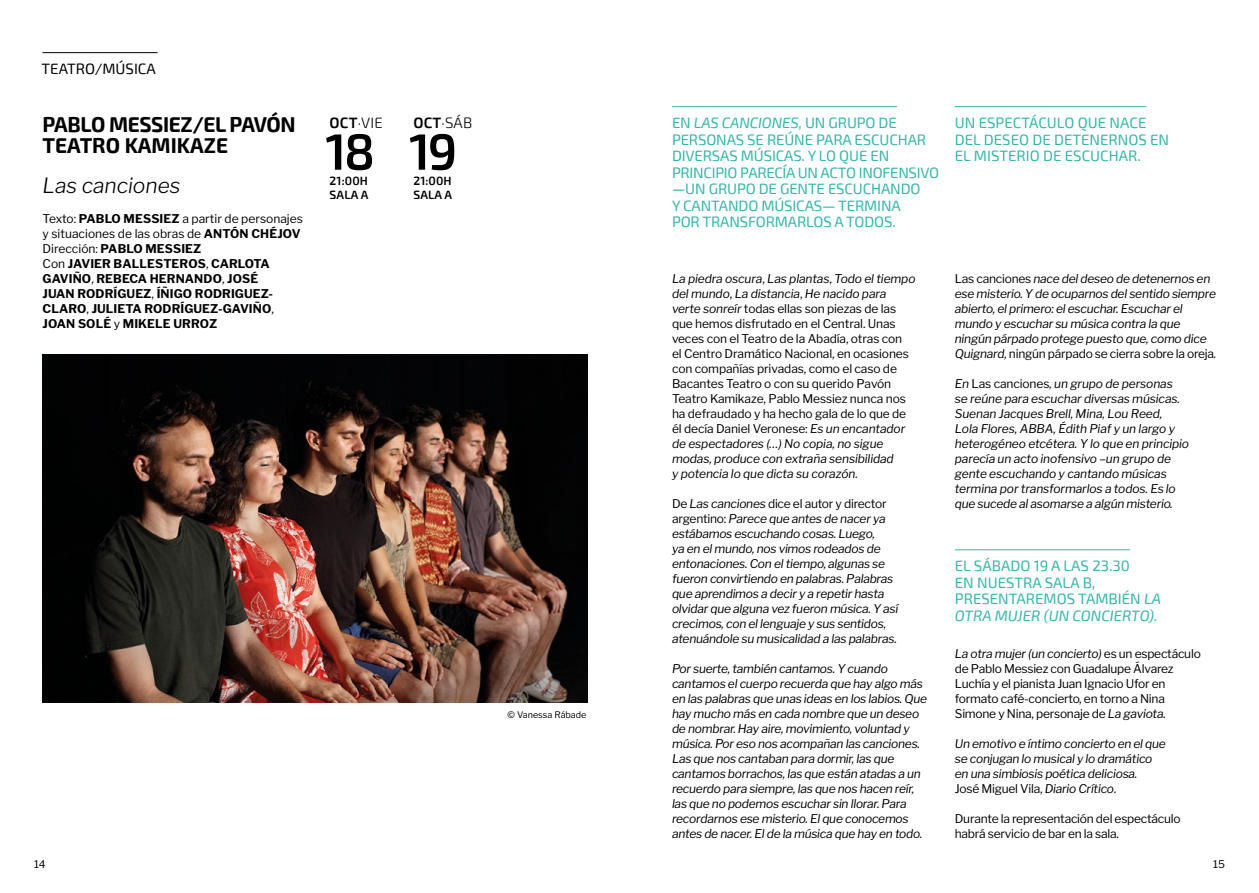
<style>
.page{position:relative;width:1259px;height:893px;background:#fff}
.page>*{position:absolute;margin:0;border:0;box-sizing:border-box;transform-origin:0 0}
.t1{font:600 51px "Exo 2";color:#000}
.t2{font:700 21px/21px "Exo 2";letter-spacing:-.02em;color:#000}
.t3{font:italic 300 21px "Libre Franklin";color:#000}
.t4{font:15px/16.5px "Exo 2";letter-spacing:-.01em;color:#35b5a9}
.t5{font:300 15px "Exo 2";letter-spacing:.01em;color:#000}
.t6{font:15px "Exo 2";color:#000}
.t7{font:italic 12px/15px "Libre Franklin";letter-spacing:-.02em;color:#000}
.t8{font:12px/15px "Libre Franklin";letter-spacing:-.01em;color:#000}
.t9{font:700 12px/15px "Libre Franklin";letter-spacing:.01em;color:#000}
.t10{font:600 12px/13.5px "Exo 2";letter-spacing:.01em;color:#000}
.t11{font:10.5px "Libre Franklin";color:#000}
.t12{font:9px "Libre Franklin";color:#000}
.s1{font-weight:400}
.s2{font-weight:600}
.s3{font-style:italic}
.s4{font-style:normal}
</style>
<div class="page">
<img style="left:43px;top:354px;width:544px;height:349px">
<hr style="left:43px;top:52px;width:115px;height:1px;background:#000">
<hr style="left:672px;top:106px;width:225px;height:1px;background:#35b5a9">
<hr style="left:955px;top:106px;width:191px;height:1px;background:#35b5a9">
<hr style="left:955px;top:549px;width:175px;height:1px;background:#35b5a9">
<p class="t6" style="left:42px;top:60px;width:116px">TEATRO/MÚSICA</p>
<h2 class="t2" style="left:43px;top:115px;width:255px">PABLO MESSIEZ/EL PAVÓN<br>TEATRO KAMIKAZE</h2>
<h2 class="t3" style="left:43px;top:173px;width:139px">Las canciones</h2>
<p class="t9" style="left:43px;top:211px;width:262px"><span class="s1">Texto:</span> PABLO MESSIEZ <span class="s1">a partir de personajes y situaciones de las obras de</span> ANTÓN CHÉJOV <span class="s1">Dirección:</span> PABLO MESSIEZ<br><span class="s1">Con</span> JAVIER BALLESTEROS<span class="s1">,</span> CARLOTA GAVIÑO<span class="s1">,</span> REBECA HERNANDO<span class="s1">,</span> JOSÉ<br>JUAN RODRÍGUEZ<span class="s1">,</span> ÍÑIGO RODRIGUEZ-CLARO<span class="s1">,</span> JULIETA RODRÍGUEZ-GAVIÑO<span class="s1">, </span>JOAN SOLÉ <span class="s1">y</span> MIKELE URROZ</p>
<p class="t5" style="left:330px;top:114px;width:55px"><span class="s2">OCT</span>·VIE</p>
<h1 class="t1" style="left:325px;top:122px;width:51px">18</h1>
<p class="t10" style="left:330px;top:175px;width:40px">21:00H<br>SALA A</p>
<p class="t5" style="left:413px;top:114px;width:60px"><span class="s2">OCT</span>·SÁB</p>
<h1 class="t1" style="left:409px;top:122px;width:50px">19</h1>
<p class="t10" style="left:413px;top:175px;width:40px">21:00H<br>SALA A</p>
<p class="t12" style="left:507px;top:709px;width:80px">© Vanessa Rábade</p>
<p class="t4" style="left:672px;top:115px;width:269px">EN <span class="s3">LAS CANCIONES,</span> UN GRUPO DE<br>PERSONAS SE REÚNE PARA ESCUCHAR<br>DIVERSAS MÚSICAS. Y LO QUE EN<br>PRINCIPIO PARECÍA UN ACTO INOFENSIVO —UN GRUPO DE GENTE ESCUCHANDO<br>Y CANTANDO MÚSICAS— TERMINA<br>POR TRANSFORMARLOS A TODOS.</p>
<p class="t4" style="left:955px;top:115px;width:216px">UN ESPECTÁCULO QUE NACE<br>DEL DESEO DE DETENERNOS EN<br>EL MISTERIO DE ESCUCHAR.</p>
<p class="t8" style="left:672px;top:271px;width:245px"><span class="s3">La piedra oscura</span>, <span class="s3">Las plantas</span>, <span class="s3">Todo el tiempo del mundo</span>, <span class="s3">La distancia</span>, <span class="s3">He nacido para verte sonreír</span> todas ellas son piezas de las que hemos disfrutado en el Central. Unas veces con el Teatro de la Abadía, otras con<br>el Centro Dramático Nacional, en ocasiones con compañías privadas, como el caso de Bacantes Teatro o con su querido Pavón Teatro Kamikaze, Pablo Messiez nunca nos ha defraudado y ha hecho gala de lo que de él decía Daniel Veronese: <span class="s3">Es un encantador de espectadores (…) No copia, no sigue modas, produce con extraña sensibilidad<br>y potencia lo que dicta su corazón.</span></p>
<p class="t7" style="left:672px;top:496px;width:228px"><span class="s4">De</span> Las canciones <span class="s4">dice el autor y director argentino:</span> Parece que antes de nacer ya estábamos escuchando cosas. Luego,<br>ya en el mundo, nos vimos rodeados de entonaciones. Con el tiempo, algunas se fueron convirtiendo en palabras. Palabras que aprendimos a decir y a repetir hasta olvidar que alguna vez fueron música. Y así crecimos, con el lenguaje y sus sentidos, atenuándole su musicalidad a las palabras.</p>
<p class="t7" style="left:672px;top:661px;width:257px">Por suerte, también cantamos. Y cuando cantamos el cuerpo recuerda que hay algo más en las palabras que unas ideas en los labios. Que hay mucho más en cada nombre que un deseo de nombrar. Hay aire, movimiento, voluntad y música. Por eso nos acompañan las canciones.<br>Las que nos cantaban para dormir, las que cantamos borrachos, las que están atadas a un recuerdo para siempre, las que nos hacen reír, las que no podemos escuchar sin llorar. Para recordarnos ese misterio. El que conocemos antes de nacer. El de la música que hay en todo.</p>
<p class="t7" style="left:955px;top:271px;width:263px"><span class="s4">Las canciones</span> nace del deseo de detenernos en ese misterio. Y de ocuparnos del sentido siempre abierto, el primero: el escuchar. Escuchar el mundo y escuchar su música contra la que ningún párpado protege puesto que, como dice Quignard, <span class="s4">ningún párpado se cierra sobre la oreja</span>.</p>
<p class="t7" style="left:955px;top:376px;width:236px">En <span class="s4">Las canciones</span>, un grupo de personas<br>se reúne para escuchar diversas músicas.<br>Suenan Jacques Brell, Mina, Lou Reed,<br>Lola Flores, ABBA, Édith Piaf y un largo y heterogéneo etcétera. Y lo que en principio parecía un acto inofensivo –un grupo de gente escuchando y cantando músicas termina por transformarlos a todos. Es lo que sucede al asomarse a algún misterio.</p>
<p class="t4" style="left:955px;top:558px;width:208px">EL SÁBADO 19 A LAS 23.30<br>EN NUESTRA SALA B,<br>PRESENTAREMOS TAMBIÉN <span class="s3">LA<br>OTRA MUJER (UN CONCIERTO).</span></p>
<p class="t8" style="left:955px;top:646px;width:247px"><span class="s3">La otra mujer (un concierto)</span> es un espectáculo de Pablo Messiez con Guadalupe Álvarez Luchía y el pianista Juan Ignacio Ufor en formato café-concierto, en torno a Nina Simone y Nina, personaje de <span class="s3">La gaviota.</span></p>
<p class="t7" style="left:955px;top:736px;width:212px">Un emotivo e íntimo concierto en el que se conjugan lo musical y lo dramático en una simbiosis poética deliciosa.<br><span class="s4">José Miguel Vila,</span> Diario Crítico<span class="s4">.</span></p>
<p class="t8" style="left:955px;top:811px;width:227px">Durante la representación del espectáculo habrá servicio de bar en la sala.</p>
<p class="t11" style="left:34px;top:858px;width:13px">14</p>
<p class="t11" style="left:1213px;top:858px;width:13px">15</p>
</div>
